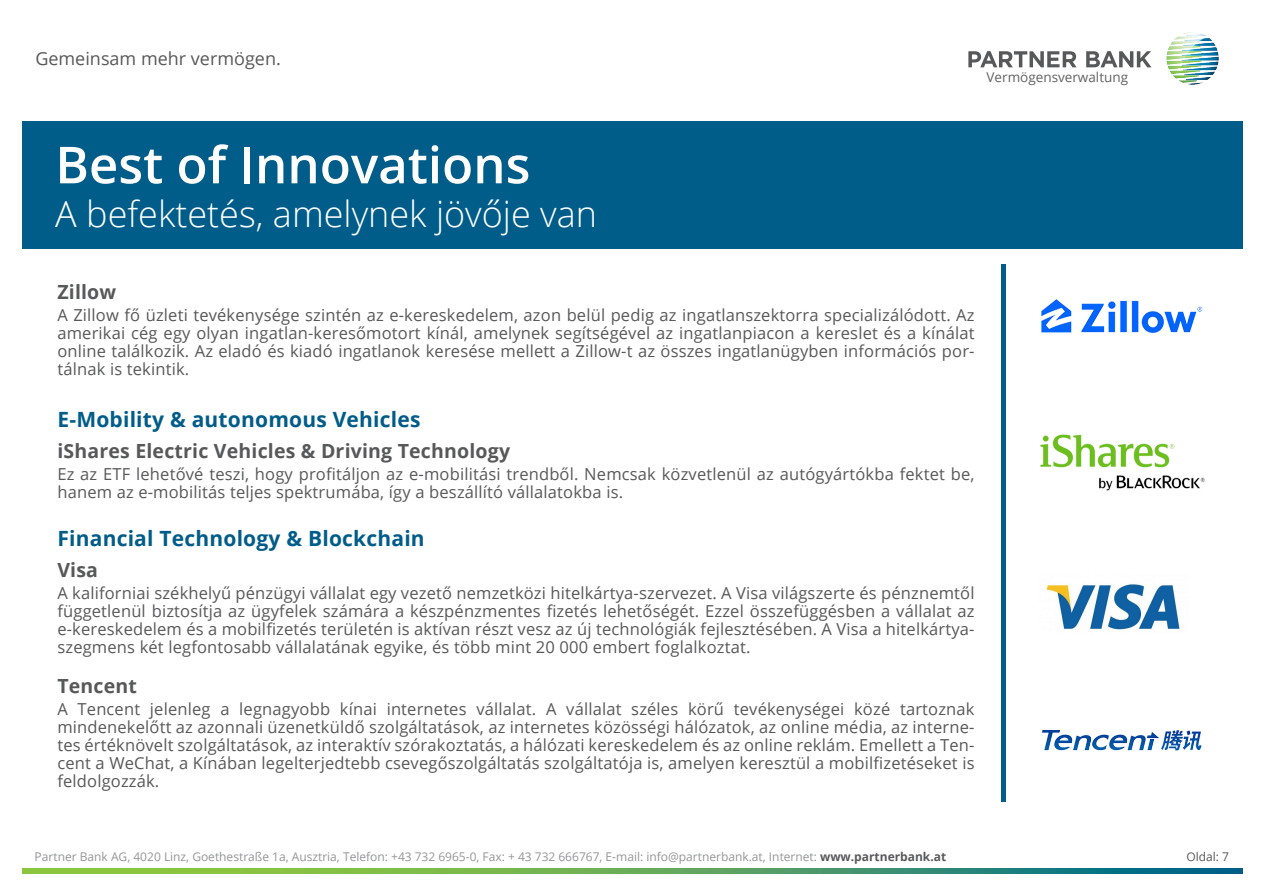
<style>
.page{position:relative;width:1263px;height:893px;background:#fff}
.page>*{position:absolute;margin:0;border:0;box-sizing:border-box;transform-origin:0 0}
.t1{font:600 51px "Open Sans";color:#fff}
.t2{font:300 36px "Open Sans";color:#fff}
.Subheadline{font:700 21px "Open Sans";letter-spacing:.01em;color:#005c89}
.Subheadline-2{font:700 19.5px "Open Sans";letter-spacing:.01em;color:#57585a}
.t3{font:18px "Open Sans";color:#57585a}
.Subheadline-3{font:16.5px/18px "Open Sans";letter-spacing:.01em;color:#57585a;text-align:justify}
.t4{font:13.5px "Open Sans";color:#636366}
.t5{font:12px "Open Sans";color:#939598}
.t6{font:12px "Open Sans";color:#57585a}
.s1{font-weight:700;color:#57585a}
</style>
<div class="page">
<img style="left:1166px;top:32px;width:53px;height:53px">
<svg style="left:968px;top:51px;width:183px;height:16px"></svg>
<div style="left:22px;top:122px;width:1220px;height:127px;background:#005c89"></div>
<svg style="left:23px;top:869px;width:1219px;height:4px;background:#59a25d"></svg>
<div style="left:1001px;top:264px;width:5px;height:537px;background:#005c89"></div>
<img style="left:1041px;top:299px;width:162px;height:34px">
<img style="left:1041px;top:730px;width:161px;height:21px">
<img style="left:1046px;top:584px;width:134px;height:46px">
<img style="left:1040px;top:434px;width:165px;height:57px">
<p class="t3" style="left:35px;top:46px;width:247px">Gemeinsam mehr vermögen.</p>
<p class="t4" style="left:986px;top:68px;width:143px">Vermögensverwaltung</p>
<h1 class="t1" style="left:55px;top:130px;width:477px">Best of Innovations</h1>
<h2 class="t2" style="left:55px;top:189px;width:543px">A befektetés, amelynek jövője van</h2>
<p class="Subheadline-2" style="left:57px;top:278px;width:60px">Zillow</p>
<p class="Subheadline-3" style="left:57px;top:306px;width:919px">A Zillow fő üzleti tevékenysége szintén az e-kereskedelem, azon belül pedig az ingatlanszektorra specializálódott. Az amerikai cég egy olyan ingatlan-keresőmotort kínál, amelynek segítségével az ingatlanpiacon a kereslet és a kínálat online találkozik. Az eladó és kiadó ingatlanok keresése mellett a Zillow-t az összes ingatlanügyben információs por&shy;tálnak is tekintik.</p>
<p class="Subheadline" style="left:57px;top:405px;width:365px">E-Mobility &amp; autonomous Vehicles</p>
<p class="Subheadline-2" style="left:57px;top:437px;width:454px">iShares Electric Vehicles &amp; Driving Technology</p>
<p class="Subheadline-3" style="left:57px;top:465px;width:919px">Ez az ETF lehetővé teszi, hogy profitáljon az e-mobilitási trendből. Nemcsak közvetlenül az autógyártókba fektet be, hanem az e-mobilitás teljes spektrumába, így a beszállító vállalatokba is.</p>
<p class="Subheadline" style="left:57px;top:524px;width:369px">Financial Technology &amp; Blockchain</p>
<p class="Subheadline-2" style="left:57px;top:556px;width:42px">Visa</p>
<p class="Subheadline-3" style="left:57px;top:584px;width:919px">A kaliforniai székhelyű pénzügyi vállalat egy vezető nemzetközi hitelkártya-szervezet. A Visa világszerte és pénznemtől függetlenül biztosítja az ügyfelek számára a készpénzmentes fizetés lehetőségét. Ezzel összefüggésben a vállalat az e-kereskedelem és a mobilfizetés területén is aktívan részt vesz az új technológiák fejlesztésében. A Visa a hitelkártya&shy;szegmens két legfontosabb vállalatának egyike, és több mint 20 000 embert foglalkoztat.</p>
<p class="Subheadline-2" style="left:57px;top:672px;width:81px">Tencent</p>
<p class="Subheadline-3" style="left:57px;top:699px;width:919px">A Tencent jelenleg a legnagyobb kínai internetes vállalat. A vállalat széles körű tevékenységei közé tartoznak mindenekelőtt az azonnali üzenetküldő szolgáltatások, az internetes közösségi hálózatok, az online média, az interne&shy;tes értéknövelt szolgáltatások, az interaktív szórakoztatás, a hálózati kereskedelem és az online reklám. Emellett a Ten&shy;cent a WeChat, a Kínában legelterjedtebb csevegőszolgáltatás szolgáltatója is, amelyen keresztül a mobilfizetéseket is feldolgozzák.</p>
<p class="t5" style="left:35px;top:848px;width:913px">Partner Bank AG, 4020 Linz, Goethestraße 1a, Ausztria, Telefon: +43 732 6965-0, Fax: + 43 732 666767, E-mail: info@partnerbank.at, Internet: <span class="s1">www.partnerbank.at</span></p>
<p class="t6" style="left:1186px;top:848px;width:44px">Oldal: 7</p>
</div>
